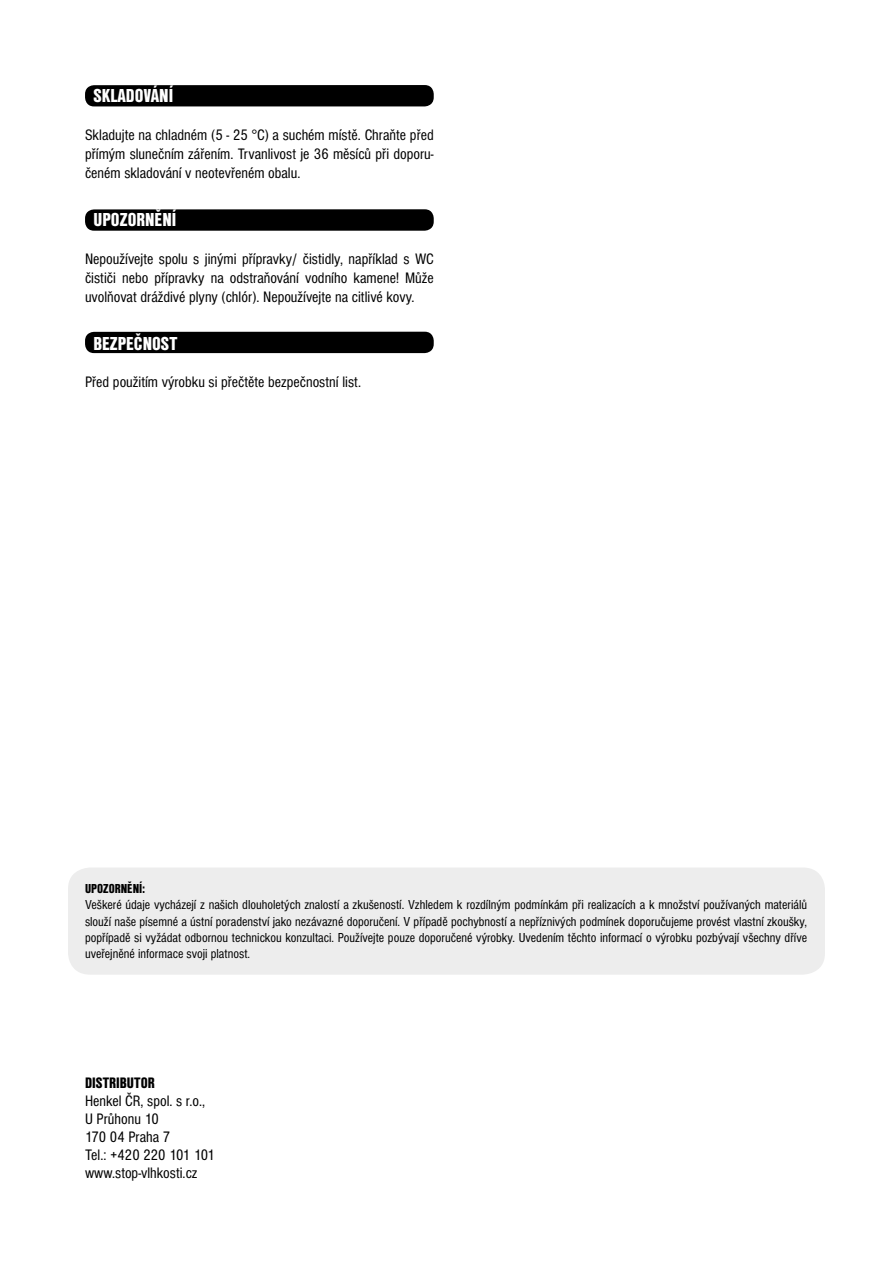
<style>
.page{position:relative;width:893px;height:1263px;background:#fff}
.page>*{position:absolute;margin:0;border:0;box-sizing:border-box;transform-origin:0 0}
.t1{font:19.5px "Nimbus Sans DOT Blac Cond";color:#fff}
.t2{font:condensed 15.75px/18px "Nimbus Sans DOT";color:#000;text-align:justify}
.t3{font:15.75px "Nimbus Sans DOT Blac Cond";color:#000}
.t4{font:condensed 13.5px/16.2px "Nimbus Sans DOT";color:#000;text-align:justify}
.t5{font:13.5px "Nimbus Sans DOT Blac Cond";color:#000}
</style>
<div class="page">
<div style="left:68px;top:867px;width:757px;height:108px;background:#ededed;border-radius:22px"></div>
<div style="left:85px;top:85px;width:349px;height:21px;background:#000;border-radius:9px"></div>
<div style="left:85px;top:209px;width:349px;height:22px;background:#000;border-radius:9px"></div>
<div style="left:85px;top:332px;width:349px;height:21px;background:#000;border-radius:9px"></div>
<h1 class="t1" style="left:94px;top:85px;width:81px">SKLADOVÁNÍ</h1>
<p class="t2" style="left:85px;top:126px;width:350px;line-height:18.9px">Skladujte na chladném (5 - 25 °C) a suchém místě. Chraňte před přímým slunečním zářením. Trvanlivost je 36 měsíců při doporu&shy;čeném skladování v neotevřeném obalu.</p>
<h1 class="t1" style="left:94px;top:208px;width:84px">UPOZORNĚNÍ</h1>
<p class="t2" style="left:85px;top:250px;width:350px;line-height:18.9px">Nepoužívejte spolu s jinými přípravky/ čistidly, například s WC čističi nebo přípravky na odstraňování vodního kamene! Může uvolňovat dráždivé plyny (chlór). Nepoužívejte na citlivé kovy.</p>
<h1 class="t1" style="left:94px;top:332px;width:85px">BEZPEČNOST</h1>
<p class="t2" style="left:85px;top:374px;width:278px">Před použitím výrobku si přečtěte bezpečnostní list.</p>
<p class="t5" style="left:85px;top:881px;width:61px">UPOZORNĚNÍ:</p>
<p class="t4" style="left:85px;top:897px;width:723px">Veškeré údaje vycházejí z našich dlouholetých znalostí a zkušeností. Vzhledem k rozdílným podmínkám při realizacích a k množství používaných materiálů slouží naše písemné a ústní poradenství jako nezávazné doporučení. V případě pochybností a nepříznivých podmínek doporučujeme provést vlastní zkoušky, popřípadě si vyžádat odbornou technickou konzultaci. Používejte pouze doporučené výrobky. Uvedením těchto informací o výrobku pozbývají všechny dříve uveřejněné informace svoji platnost.</p>
<p class="t3" style="left:85px;top:1074px;width:71px">DISTRIBUTOR</p>
<p class="t2" style="left:85px;top:1092px;width:132px;text-align:left">Henkel ČR, spol. s r.o.,<br>U Průhonu 10<br>170 04 Praha 7<br>Tel.: +420 220 101 101 www.stop-vlhkosti.cz</p>
</div>
